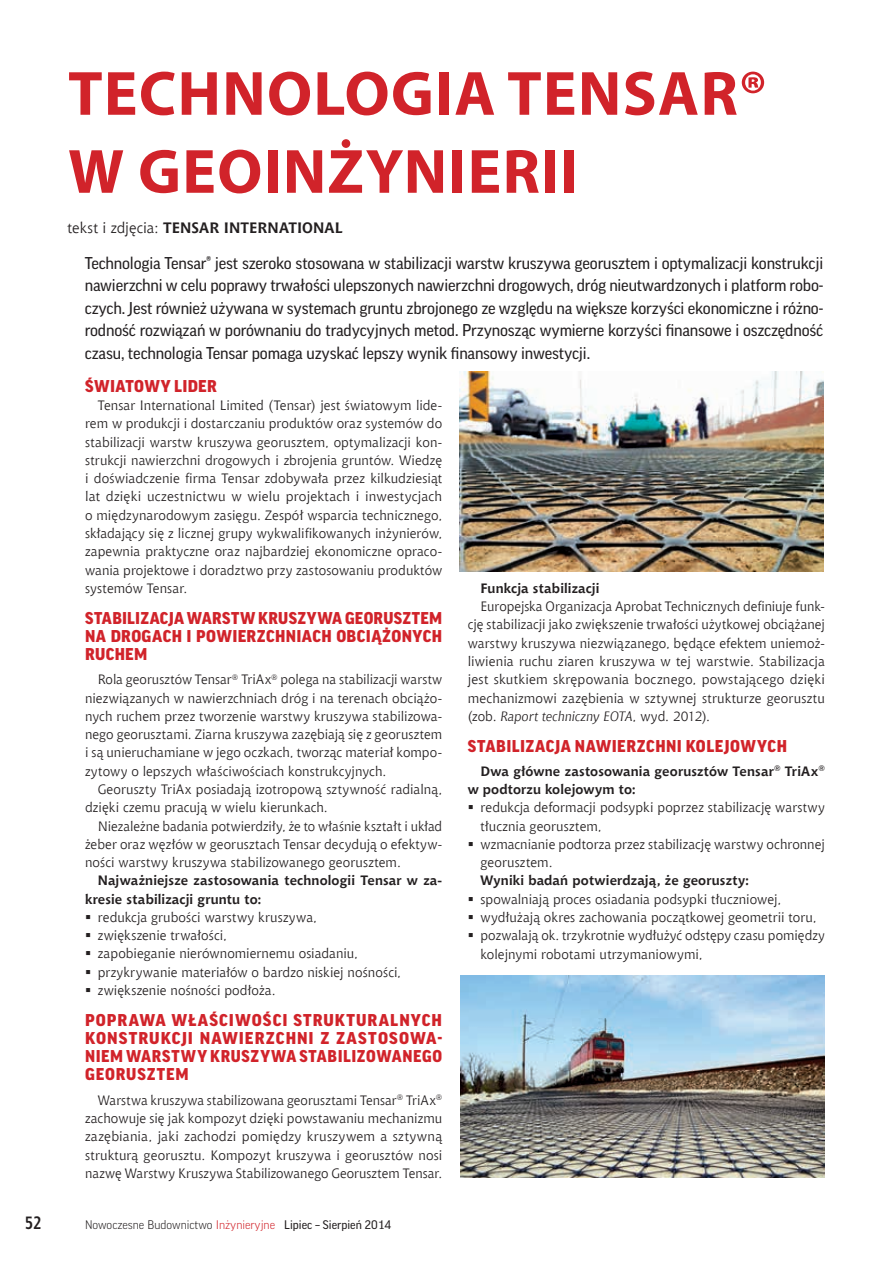
<style>
.page{position:relative;width:893px;height:1263px;background:#fff}
.page>*{position:absolute;margin:0;border:0;box-sizing:border-box;transform-origin:0 0}
.t1{font:700 63px/78px "Myriad Pro";letter-spacing:.02em;color:#d1232a}
.t2{font:700 18px "Aerton Cnd EFN";color:#231f20}
.t3{font:16.5px/22.5px "Good Pro";letter-spacing:-.01em;color:#231f20;text-align:justify}
.t4{font:900 16.5px/18px "Good Pro";letter-spacing:.03em;color:#d1232a;text-align:justify}
.t5{font:700 15px "Chianti EU";letter-spacing:.005em;color:#231f20}
.t6{font:13.5px/18.3px "Chianti EU";letter-spacing:.005em;color:#231f20;text-align:justify}
.t7{font:700 13.5px/18.3px "Chianti EU";letter-spacing:.01em;color:#231f20}
.t8{font:300 12px "Good Pro";color:#231f20}
.s1{font-weight:400}
.s2{font-style:italic}
.s3{color:#d1232a}
</style>
<div class="page">
<img style="left:459px;top:372px;width:365px;height:199px">
<img style="left:460px;top:975px;width:365px;height:203px">
<h2 class="t2" style="left:25px;top:1212px;width:18px">52</h2>
<h1 class="t1" style="left:68px;top:52px;width:701px">TECHNOLOGIA TENSAR®<br>W GEOINŻYNIERII</h1>
<p class="t5" style="left:68px;top:219px;width:277px"><span class="s1">tekst i zdjęcia:</span> TENSAR INTERNATIONAL</p>
<p class="t3" style="left:85px;top:251px;width:740px">Technologia Tensar® jest szeroko stosowana w stabilizacji warstw kruszywa georusztem i optymalizacji konstrukcji nawierzchni w celu poprawy trwałości ulepszonych nawierzchni drogowych, dróg nieutwardzonych i platform robo&shy;czych. Jest również używana w systemach gruntu zbrojonego ze względu na większe korzyści ekonomiczne i różno&shy;rodność rozwiązań w porównaniu do tradycyjnych metod. Przynosząc wymierne korzyści finansowe i oszczędność czasu, technologia Tensar pomaga uzyskać lepszy wynik finansowy inwestycji.</p>
<p class="t4" style="left:85px;top:377px;width:133px">ŚWIATOWY LIDER</p>
<p class="t6" style="left:85px;top:396px;width:359px;text-indent:13px">Tensar International Limited (Tensar) jest światowym lide&shy;rem w produkcji i dostarczaniu produktów oraz systemów do stabilizacji warstw kruszywa georusztem, optymalizacji kon&shy;strukcji nawierzchni drogowych i zbrojenia gruntów. Wiedzę i doświadczenie firma Tensar zdobywała przez kilkudziesiąt lat dzięki uczestnictwu w wielu projektach i inwestycjach o międzynarodowym zasięgu. Zespół wsparcia technicznego, składający się z licznej grupy wykwalifikowanych inżynierów, zapewnia praktyczne oraz najbardziej ekonomiczne opraco&shy;wania projektowe i doradztwo przy zastosowaniu produktów systemów Tensar.</p>
<p class="t4" style="left:85px;top:609px;width:359px">STABILIZACJA WARSTW KRUSZYWA GEORUSZTEM NA DROGACH I POWIERZCHNIACH OBCIĄŻONYCH RUCHEM</p>
<p class="t6" style="left:85px;top:670px;width:359px;text-indent:13px">Rola georusztów Tensar<sup>®</sup> TriAx<sup>®</sup> polega na stabilizacji warstw niezwiązanych w nawierzchniach dróg i na terenach obciążo&shy;nych ruchem przez tworzenie warstwy kruszywa stabilizowa&shy;nego georusztami. Ziarna kruszywa zazębiają się z georusztem i są unieruchamiane w jego oczkach, tworząc materiał kompo&shy;zytowy o lepszych właściwościach konstrukcyjnych.</p>
<p class="t6" style="left:85px;top:780px;width:359px;text-indent:13px">Georuszty TriAx posiadają izotropową sztywność radialną, dzięki czemu pracują w wielu kierunkach.</p>
<p class="t6" style="left:85px;top:816px;width:359px;text-indent:13px">Niezależne badania potwierdziły, że to właśnie kształt i układ żeber oraz węzłów w georusztach Tensar decydują o efektyw&shy;ności warstwy kruszywa stabilizowanego georusztem.</p>
<p class="t7" style="left:85px;top:872px;width:359px;text-indent:13px">Najważniejsze zastosowania technologii Tensar w za&shy;kresie stabilizacji gruntu to:</p>
<p class="t6" style="left:98px;top:908px;width:305px;text-align:left">redukcja grubości warstwy kruszywa,<br>zwiększenie trwałości,<br>zapobieganie nierównomiernemu osiadaniu, przykrywanie materiałów o bardzo niskiej nośności, zwiększenie nośności podłoża.</p>
<p class="t4" style="left:85px;top:1011px;width:359px">POPRAWA WŁAŚCIWOŚCI STRUKTURALNYCH KONSTRUKCJI NAWIERZCHNI Z ZASTOSOWA-NIEM WARSTWY KRUSZYWA STABILIZOWANEGO GEORUSZTEM</p>
<p class="t6" style="left:85px;top:1091px;width:359px;text-indent:13px">Warstwa kruszywa stabilizowana georusztami Tensar<sup>®</sup> TriAx<sup>® </sup>zachowuje się jak kompozyt dzięki powstawaniu mechanizmu zazębiania, jaki zachodzi pomiędzy kruszywem a sztywną strukturą georusztu. Kompozyt kruszywa i georusztów nosi nazwę Warstwy Kruszywa Stabilizowanego Georusztem Tensar.</p>
<p class="t7" style="left:480px;top:579px;width:121px">Funkcja stabilizacji</p>
<p class="t6" style="left:468px;top:597px;width:359px;text-indent:13px">Europejska Organizacja Aprobat Technicznych definiuje funk&shy;cję stabilizacji jako zwiększenie trwałości użytkowej obciążanej warstwy kruszywa niezwiązanego, będące efektem uniemoż&shy;liwienia ruchu ziaren kruszywa w tej warstwie. Stabilizacja jest skutkiem skrępowania bocznego, powstającego dzięki mechanizmowi zazębienia w sztywnej strukturze georusztu (zob. <span class="s2">Raport techniczny EOTA</span>, wyd. 2012).</p>
<p class="t4" style="left:468px;top:737px;width:321px">STABILIZACJA NAWIERZCHNI KOLEJOWYCH</p>
<p class="t7" style="left:468px;top:762px;width:359px;text-indent:13px">Dwa główne zastosowania georusztów Tensar<sup>®</sup> TriAx<sup>® </sup>w podtorzu kolejowym to:</p>
<p class="t6" style="left:480px;top:798px;width:346px;text-align:left">redukcja deformacji podsypki poprzez stabilizację warstwy tłucznia georusztem,<br>wzmacnianie podtorza przez stabilizację warstwy ochronnej georusztem.</p>
<p class="t7" style="left:480px;top:872px;width:270px">Wyniki badań potwierdzają, że georuszty:</p>
<p class="t6" style="left:480px;top:890px;width:346px;text-align:left">spowalniają proces osiadania podsypki tłuczniowej, wydłużają okres zachowania początkowej geometrii toru, pozwalają ok. trzykrotnie wydłużyć odstępy czasu pomiędzy kolejnymi robotami utrzymaniowymi,</p>
<p class="t8" style="left:85px;top:1218px;width:308px">Nowoczesne Budownictwo <span class="s3">Inżynieryjne</span> <span class="s1">Lipiec – Sierpień 2014</span></p>
</div>
